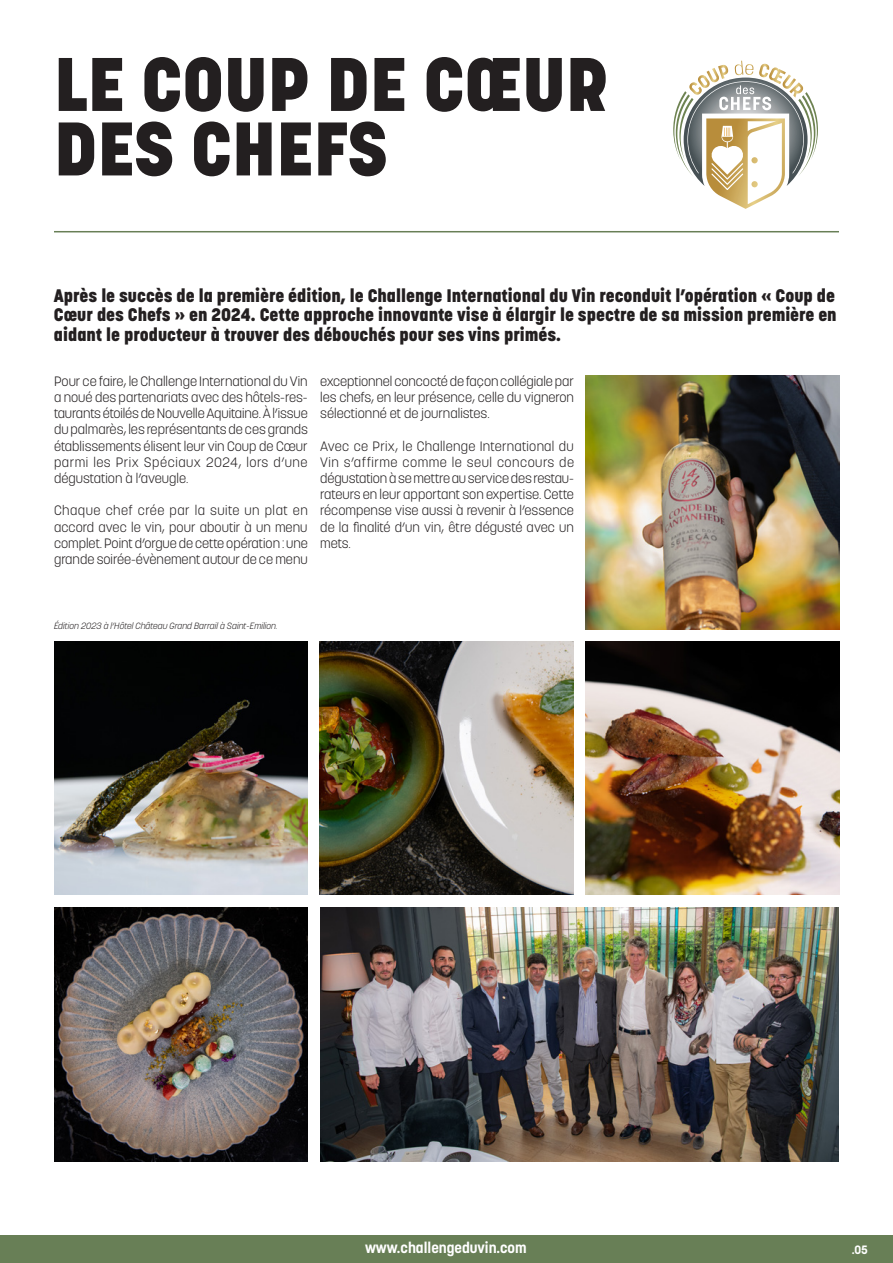
<style>
.page{position:relative;width:893px;height:1263px;background:#fff}
.page>*{position:absolute;margin:0;border:0;box-sizing:border-box;transform-origin:0 0}
.t1{font:800 75px "Korolev";color:#231f20}
.t2{font:800 18px/19.5px "Korolev";color:#231f20;text-align:justify}
.t3{font:700 15px "Korolev";color:#fff}
.t4{font:300 13.5px/16.2px "Korolev";color:#231f20;text-align:justify}
.t5{font:700 12px "Korolev";color:#fff}
.t6{font:italic 300 9px "Korolev";color:#231f20}
</style>
<div class="page">
<hr style="left:54px;top:231px;width:785px;height:1px;background:#687f56">
<div style="left:0;top:1235px;width:893px;height:28px;background:#687f56"></div>
<svg style="left:673px;top:61px;width:145px;height:148px"></svg>
<img style="left:54px;top:641px;width:254px;height:254px">
<img style="left:586px;top:375px;width:253px;height:254px">
<img style="left:320px;top:641px;width:253px;height:254px">
<img style="left:586px;top:641px;width:253px;height:254px">
<img style="left:320px;top:907px;width:519px;height:254px">
<img style="left:54px;top:907px;width:254px;height:254px">
<p class="t1" style="left:54px;top:37px;width:556px">LE COUP DE CŒUR</p>
<p class="t1" style="left:54px;top:102px;width:335px">DES CHEFS</p>
<p class="t2" style="left:54px;top:286px;width:784px">Après le succès de la première édition, le Challenge International du Vin reconduit l’opération « Coup de Cœur des Chefs » en 2024. Cette approche innovante vise à élargir le spectre de sa mission première en aidant le producteur à trouver des débouchés pour ses vins primés.</p>
<p class="t4" style="left:54px;top:373px;width:255px">Pour ce faire, le Challenge International du Vin a noué des partenariats avec des hôtels-res&shy;taurants étoilés de Nouvelle Aquitaine. À l’issue du palmarès, les représentants de ces grands établissements élisent leur vin Coup de Cœur parmi les Prix Spéciaux 2024, lors d’une dégustation à l’aveugle.</p>
<p class="t4" style="left:54px;top:502px;width:255px">Chaque chef crée par la suite un plat en accord avec le vin, pour aboutir à un menu complet. Point d’orgue de cette opération : une grande soirée-évènement autour de ce menu</p>
<p class="t4" style="left:320px;top:373px;width:255px">exceptionnel concocté de façon collégiale par les chefs, en leur présence, celle du vigneron sélectionné et de journalistes.</p>
<p class="t4" style="left:320px;top:438px;width:255px">Avec ce Prix, le Challenge International du Vin s’affirme comme le seul concours de dégustation à se mettre au service des restau&shy;rateurs en leur apportant son expertise. Cette récompense vise aussi à revenir à l’essence de la finalité d’un vin, être dégusté avec un mets.</p>
<p class="t6" style="left:54px;top:620px;width:225px">Édition 2023 à l’Hôtel Château Grand Barrail à Saint-Emilion.</p>
<p class="t3" style="left:365px;top:1238px;width:163px">www.challengeduvin.com</p>
<p class="t5" style="left:852px;top:1242px;width:18px">.05</p>
</div>
